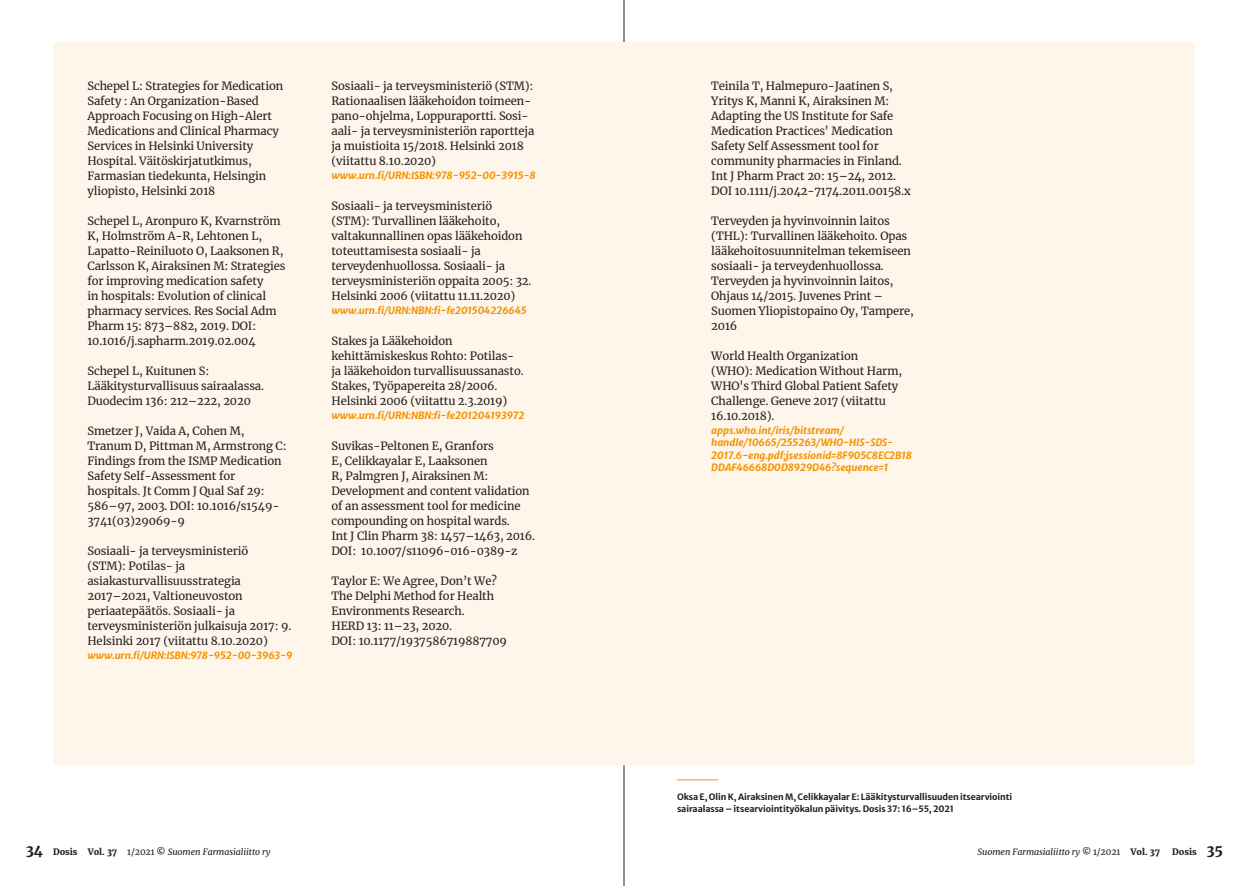
<style>
.page{position:relative;width:1248px;height:886px;background:#fff}
.page>*{position:absolute;margin:0;border:0;box-sizing:border-box;transform-origin:0 0}
.t1{font:11.25px/15px "Merriweather";letter-spacing:-.01em;color:#231f20}
.t2{font:italic 10px/12.5px "Merriweather Sans";letter-spacing:-.01em;color:#f39200}
.t3{font:8.75px/11.2px "Merriweather Sans";letter-spacing:-.01em;color:#231f20}
.t4{font:italic 8.75px "Merriweather";letter-spacing:-.005em;color:#231f20}
.t5{font:900 8.75px "Merriweather";letter-spacing:-.005em;color:#231f20}
.s1{font-weight:900;font-style:normal;font-size:13.75px}
.s2{font-weight:900;font-style:normal}
.s3{font-style:normal}
.s4{font-size:13.75px}
</style>
<div class="page">
<hr style="left:623px;top:0;width:1px;height:886px;background:#231f20">
<div style="left:53px;top:43px;width:1141px;height:722px;background:#fef6eb"></div>
<hr style="left:676px;top:779px;width:42px;height:1px;background:#f7931d">
<p class="t1" style="left:87px;top:78px;width:197px">Schepel L: Strategies for Medication Safety : An Organization-Based Approach Focusing on High-Alert Medications and Clinical Pharmacy Services in Helsinki University Hospital. Väitöskirjatutkimus, Farmasian tiedekunta, Helsingin yliopisto, Helsinki 2018</p>
<p class="t1" style="left:87px;top:213px;width:199px">Schepel L, Aronpuro K, Kvarnström K, Holmström A-R, Lehtonen L, Lapatto-Reiniluoto O, Laaksonen R, Carlsson K, Airaksinen M: Strategies for improving medication safety<br>in hospitals: Evolution of clinical pharmacy services. Res Social Adm Pharm 15: 873–882, 2019. DOI:<br>10.1016/j.sapharm.2019.02.004</p>
<p class="t1" style="left:87px;top:363px;width:178px">Schepel L, Kuitunen S:<br>Lääkitysturvallisuus sairaalassa.<br>Duodecim 136: 212–222, 2020</p>
<p class="t1" style="left:87px;top:423px;width:201px">Smetzer J, Vaida A, Cohen M,<br>Tranum D, Pittman M, Armstrong C:<br>Findings from the ISMP Medication<br>Safety Self-Assessment for hospitals. Jt Comm J Qual Saf 29:<br>586–97, 2003. DOI: 10.1016/s1549-<br>3741(03)29069-9</p>
<p class="t1" style="left:87px;top:543px;width:205px">Sosiaali- ja terveysministeriö<br>(STM): Potilas- ja asiakasturvallisuusstrategia<br>2017–2021, Valtioneuvoston periaatepäätös. Sosiaali- ja terveysministeriön julkaisuja 2017: 9.<br>Helsinki 2017 (viitattu 8.10.2020)</p>
<p class="t2" style="left:87px;top:648px;width:206px">www.urn.fi/URN:ISBN:978-952-00-3963-9</p>
<p class="t1" style="left:331px;top:78px;width:204px">Sosiaali- ja terveysministeriö (STM):<br>Rationaalisen lääkehoidon toimeen&shy;pano-ohjelma, Loppuraportti. Sosi&shy;aali- ja terveysministeriön raportteja ja muistioita 15/2018. Helsinki 2018 (viitattu 8.10.2020)</p>
<p class="t2" style="left:331px;top:168px;width:206px">www.urn.fi/URN:ISBN:978-952-00-3915-8</p>
<p class="t1" style="left:331px;top:198px;width:201px">Sosiaali- ja terveysministeriö (STM): Turvallinen lääkehoito, valtakunnallinen opas lääkehoidon toteuttamisesta sosiaali- ja terveydenhuollossa. Sosiaali- ja terveysministeriön oppaita 2005: 32.<br>Helsinki 2006 (viitattu 11.11.2020)</p>
<p class="t2" style="left:331px;top:303px;width:197px">www.urn.fi/URN:NBN:fi-fe201504226645</p>
<p class="t1" style="left:331px;top:333px;width:194px">Stakes ja Lääkehoidon kehittämiskeskus Rohto: Potilas&shy;ja lääkehoidon turvallisuussanasto.<br>Stakes, Työpapereita 28/2006.<br>Helsinki 2006 (viitattu 2.3.2019)</p>
<p class="t2" style="left:331px;top:408px;width:194px">www.urn.fi/URN:NBN:fi-fe201204193972</p>
<p class="t1" style="left:331px;top:438px;width:205px">Suvikas-Peltonen E, Granfors<br>E, Celikkayalar E, Laaksonen<br>R, Palmgren J, Airaksinen M:<br>Development and content validation of an assessment tool for medicine compounding on hospital wards.<br>Int J Clin Pharm 38: 1457–1463, 2016.<br>DOI: 10.1007/s11096-016-0389-z</p>
<p class="t1" style="left:331px;top:573px;width:177px">Taylor E: We Agree, Don’t We?<br>The Delphi Method for Health<br>Environments Research.<br>HERD 13: 11–23, 2020.<br>DOI: 10.1177/1937586719887709</p>
<p class="t1" style="left:711px;top:78px;width:201px">Teinila T, Halmepuro-Jaatinen S, Yritys K, Manni K, Airaksinen M:<br>Adapting the US Institute for Safe Medication Practices' Medication Safety Self Assessment tool for community pharmacies in Finland.<br>Int J Pharm Pract 20: 15–24, 2012.<br>DOI 10.1111/j.2042-7174.2011.00158.x</p>
<p class="t1" style="left:711px;top:213px;width:204px">Terveyden ja hyvinvoinnin laitos (THL): Turvallinen lääkehoito. Opas lääkehoitosuunnitelman tekemiseen sosiaali- ja terveydenhuollossa.<br>Terveyden ja hyvinvoinnin laitos,<br>Ohjaus 14/2015. Juvenes Print –<br>Suomen Yliopistopaino Oy, Tampere,<br>2016</p>
<p class="t1" style="left:711px;top:348px;width:192px">World Health Organization (WHO): Medication Without Harm,<br>WHO's Third Global Patient Safety<br>Challenge. Geneve 2017 (viitattu<br>16.10.2018).</p>
<p class="t2" style="left:711px;top:423px;width:202px">apps.who.int/iris/bitstream/ handle/10665/255263/WHO-HIS-SDS-2017.6-eng.pdf;jsessionid=8F905C8EC2B18<br>DDAF46668D0D8929D46?sequence=1</p>
<p class="t3" style="left:677px;top:790px;width:336px">Oksa E, Olin K, Airaksinen M, Celikkayalar E: Lääkitysturvallisuuden itsearviointi sairaalassa – itsearviointityökalun päivitys. Dosis 37: 16–55, 2021</p>
<p class="t4" style="left:26px;top:846px;width:246px"><span class="s1">34</span> <span class="s2">Dosis Vol. 37</span> <span class="s3">1/2021</span> <span class="s2">©</span> Suomen Farmasialiitto ry</p>
<p class="t4" style="left:977px;top:846px;width:184px">Suomen Farmasialiitto ry <span class="s2">©</span> <span class="s3">1/2021</span> <span class="s2">Vol. 37</span></p>
<p class="t5" style="left:1172px;top:846px;width:52px">Dosis <span class="s4">35</span></p>
</div>
